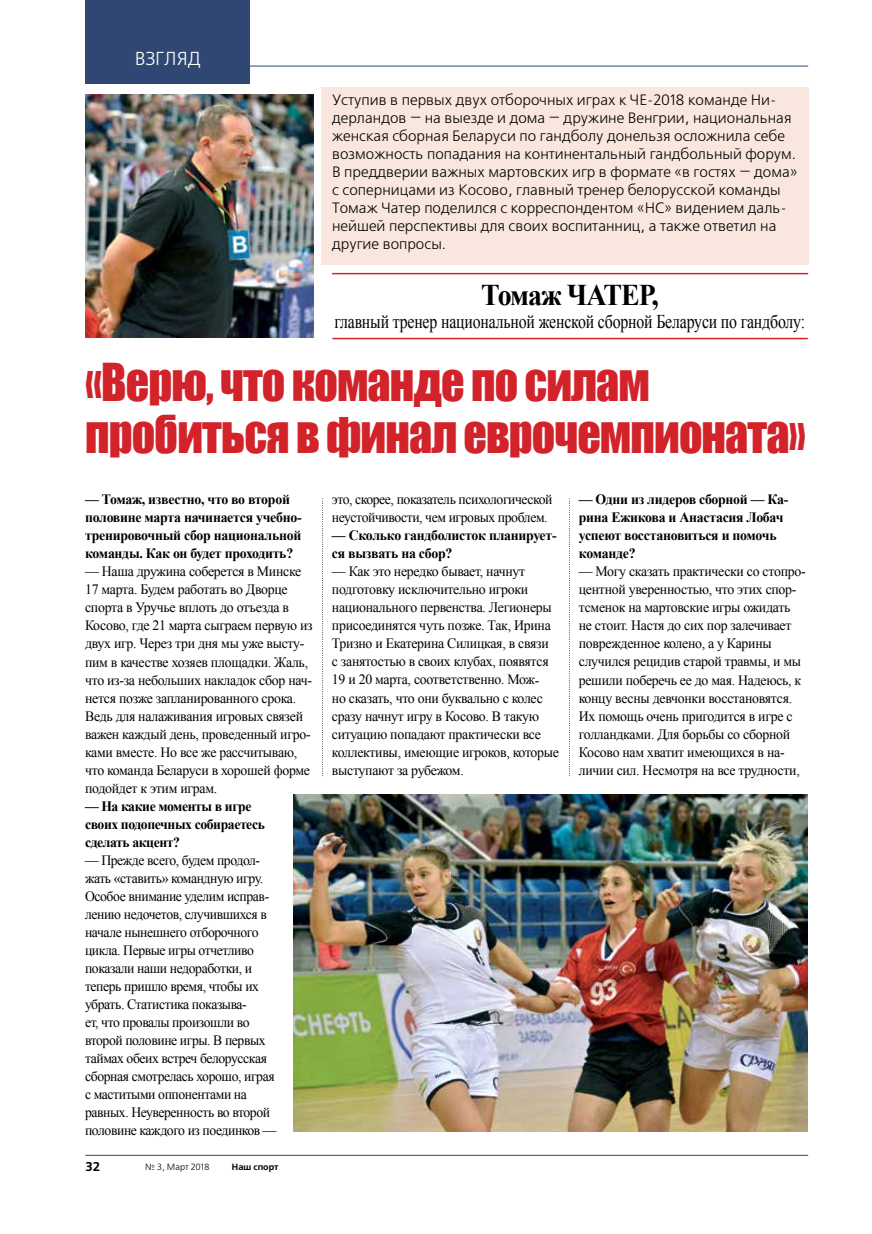
<style>
.page{position:relative;width:872px;height:1234px;background:#fff}
.page>*{position:absolute;margin:0;border:0;box-sizing:border-box;transform-origin:0 0}
.t1{font:48px/52.5px "Impact";letter-spacing:-.02em;color:#d2232a;scale:.96 1}
.t2{font:700 30px "Times New Roman";letter-spacing:-.035em;color:#000;scale:.93 1}
.t3{font:19.5px "Times New Roman";letter-spacing:-.01em;color:#000;scale:.81 1}
.t4{font:18.75px "Free Set C";color:#fff}
.t5{font:15px/18px "Free Set C";color:#000}
.t6{font:14.25px/18px "Times New Roman";letter-spacing:-.02em;color:#000}
.t7{font:14.25px/18px "Times New Roman";letter-spacing:-.02em;color:#000;scale:.96 1}
.t8{font:700 14.25px/18px "Times New Roman";letter-spacing:-.02em;color:#000}
.t9{font:700 14.25px/18px "Times New Roman";letter-spacing:-.02em;color:#000;scale:.96 1}
.t10{font:700 12.75px "Free Set C";color:#000}
.t11{font:9px "Free Set C";color:#000}
.t12{font:700 9px "Free Set C";color:#000}
</style>
<div class="page">
<hr style="left:85px;top:66px;width:723px;height:1px;background:#304774">
<div style="left:85px;top:0;width:165px;height:83px;background:#304774"></div>
<hr style="left:85px;top:1154px;width:723px;height:1px;background:#304774">
<div style="left:321px;top:88px;width:487px;height:177px;background:#f9e7df"></div>
<hr style="left:332px;top:273px;width:476px;height:1px;background:#d2232a">
<hr style="left:332px;top:338px;width:475px;height:1px;background:#d2232a">
<img style="left:85px;top:94px;width:229px;height:244px">
<img style="left:293px;top:794px;width:514px;height:337px">
<svg style="left:322px;top:499px;width:1px;height:277px"></svg>
<svg style="left:569px;top:499px;width:1px;height:277px"></svg>
<h3 class="t4" style="left:135px;top:49px;width:68px">ВЗГЛЯД</h3>
<p class="t5" style="left:332px;top:92px;width:467px">Уступив в первых двух отборочных играх к ЧЕ-2018 команде Ни&shy;дерландов — на выезде и дома — дружине Венгрии, национальная женская сборная Беларуси по гандболу донельзя осложнила себе возможность попадания на континентальный гандбольный форум.<br>В преддверии важных мартовских игр в формате «в гостях — дома» с соперницами из Косово, главный тренер белорусской команды Томаж Чатер поделился с корреспондентом «НС» видением даль&shy;нейшей перспективы для своих воспитанниц, а также ответил на другие вопросы.</p>
<h2 class="t2" style="left:481px;top:274px;width:192px">Томаж ЧАТЕР,</h2>
<h3 class="t3" style="left:334px;top:308px;width:582px">главный тренер национальной женской сборной Беларуси по гандболу:</h3>
<h1 class="t1" style="left:85px;top:354px;width:752px">«Верю, что команде по силам пробиться в финал еврочемпионата»</h1>
<p class="t8" style="left:85px;top:490px;width:218px">— Томаж, известно, что во второй половине марта начинается учебно&shy;тренировочный сбор национальной команды. Как он будет проходить?</p>
<p class="t6" style="left:85px;top:562px;width:229px">— Наша дружина соберется в Минске 17 марта. Будем работать во Дворце спорта в Уручье вплоть до отъезда в Косово, где 21 марта сыграем первую из двух игр. Через три дня мы уже высту&shy;пим в качестве хозяев площадки. Жаль, что из-за небольших накладок сбор нач&shy;нется позже запланированного срока.<br>Ведь для налаживания игровых связей важен каждый день, проведенный игро&shy;ками вместе. Но все же рассчитываю, что команда Беларуси в хорошей форме подойдет к этим играм.</p>
<p class="t9" style="left:85px;top:796px;width:189px">— На какие моменты в игре своих подопечных собираетесь сделать акцент?</p>
<p class="t7" style="left:85px;top:850px;width:201px">— Прежде всего, будем продол&shy;жать «ставить» командную игру.<br>Особое внимание уделим исправ&shy;лению недочетов, случившихся в начале нынешнего отборочного цикла. Первые игры отчетливо показали наши недоработки, и теперь пришло время, чтобы их убрать. Статистика показыва-<br>ет, что провалы произошли во второй половине игры. В первых таймах обеих встреч белорусская сборная смотрелась хорошо, играя с маститыми оппонентами на равных. Неуверенность во второй половине каждого из поединков —</p>
<p class="t10" style="left:85px;top:1158px;width:16px">32</p>
<p class="t11" style="left:145px;top:1161px;width:66px">№ 3, Март 2018</p>
<p class="t12" style="left:232px;top:1161px;width:48px">Наш спорт</p>
<p class="t7" style="left:332px;top:490px;width:231px">это, скорее, показатель психологической неустойчивости, чем игровых проблем.</p>
<p class="t8" style="left:332px;top:526px;width:226px">— Сколько гандболисток планирует&shy;ся вызвать на сбор?</p>
<p class="t6" style="left:332px;top:562px;width:229px">— Как это нередко бывает, начнут подготовку исключительно игроки национального первенства. Легионеры присоединятся чуть позже. Так, Ирина Тризно и Екатерина Силицкая, в связи<br>с занятостью в своих клубах, появятся 19 и 20 марта, соответственно. Мож-<br>но сказать, что они буквально с колес сразу начнут игру в Косово. В такую ситуацию попадают практически все коллективы, имеющие игроков, которые выступают за рубежом.</p>
<p class="t8" style="left:579px;top:490px;width:211px">— Одни из лидеров сборной — Ка&shy;рина Ежикова и Анастасия Лобач успеют восстановиться и помочь команде?</p>
<p class="t6" style="left:579px;top:562px;width:228px">— Могу сказать практически со стопро&shy;центной уверенностью, что этих спор&shy;тсменок на мартовские игры ожидать не стоит. Настя до сих пор залечивает поврежденное колено, а у Карины случился рецидив старой травмы, и мы решили поберечь ее до мая. Надеюсь, к концу весны девчонки восстановятся.<br>Их помощь очень пригодится в игре с голландками. Для борьбы со сборной Косово нам хватит имеющихся в на&shy;личии сил. Несмотря на все трудности,</p>
</div>
